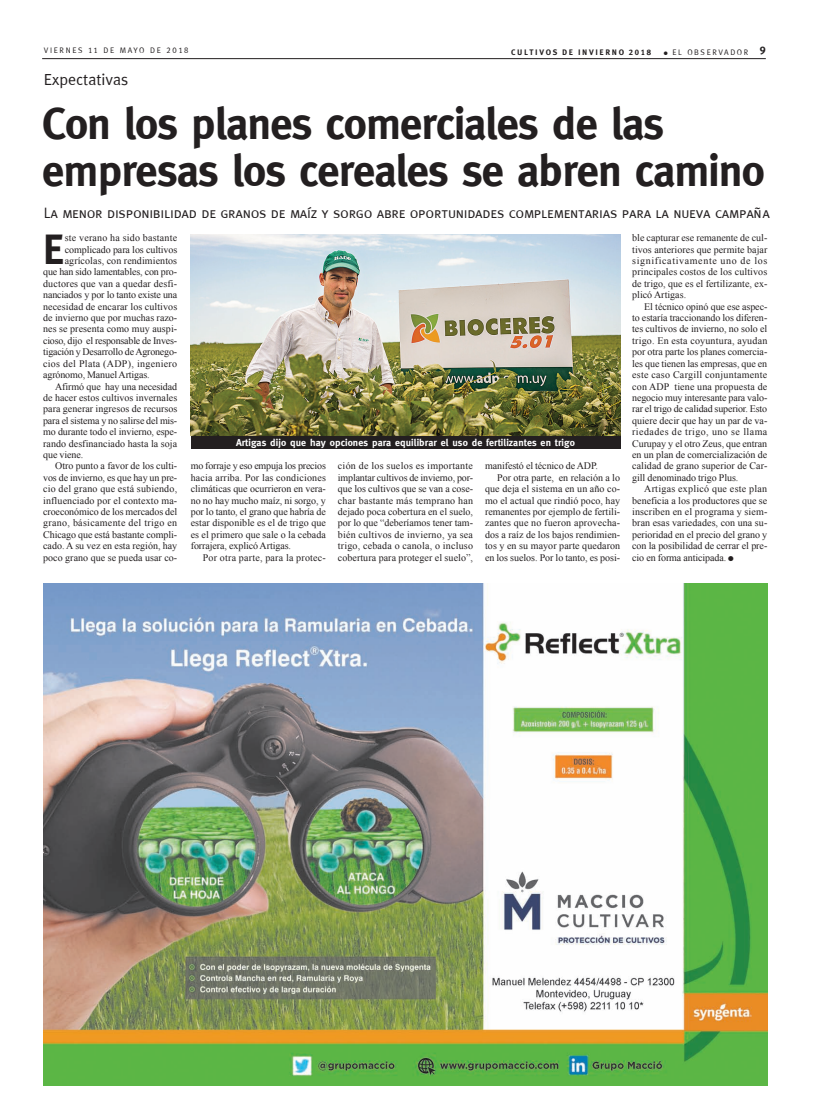
<style>
.page{position:relative;width:820px;height:1120px;background:#fff}
.page>*{position:absolute;margin:0;border:0;box-sizing:border-box;transform-origin:0 0}
.Titulo_48_52{font:700 45px "Meta";letter-spacing:-.02em;color:#231f20}
.Capitular{font:700 41.9px "Meta";color:#231f20}
.Colgado{font:16px "Meta Normal";color:#231f20}
.bajada{font:15px "Meta Caps";letter-spacing:-.02em;color:#231f20}
.t1{font:11px "Meta Plus Bold Caps";color:#231f20}
.Texto_c_sangria{font:10px/11.4px "Times New Roman";letter-spacing:.005em;color:#231f20;text-align:justify}
.Capitular-2{font:10px "Times New Roman";color:#231f20}
.Pie_de_foto{font:700 10px "Meta";letter-spacing:.01em;color:#fff}
.Capitular-3{font:10px "Times New Roman";letter-spacing:-.02em;color:#231f20}
.Capitular-4{font:10px "Times New Roman";letter-spacing:.03em;color:#231f20}
.Capitular-5{font:10px "Times New Roman";letter-spacing:.02em;color:#231f20}
.t2{font:8px "Meta Caps";letter-spacing:.205em;color:#231f20}
.t3{font:8px "Meta Plus Bold Caps";letter-spacing:.2em;color:#231f20}
</style>
<div class="page">
<hr style="left:42px;top:58px;width:723px;height:1px;background:#231f20">
<div style="left:191px;top:435px;width:429px;height:14px;background:#231f20"></div>
<img style="left:44px;top:583px;width:723px;height:502px">
<img style="left:191px;top:234px;width:429px;height:201px">
<p class="t2" style="left:44px;top:45px;width:146px">VIERNES 11 DE MAYO DE 2018</p>
<p class="t3" style="left:511px;top:47px;width:141px">CULTIVOS DE INVIERNO 2018</p>
<p class="t2" style="left:663px;top:47px;width:86px">● EL OBSERVADOR</p>
<p class="t1" style="left:759px;top:44px;width:7px">9</p>
<p class="Colgado" style="left:44px;top:70px;width:86px">Expectativas</p>
<p class="Titulo_48_52" style="left:42px;top:97px;width:623px">Con los planes comerciales de las</p>
<p class="Titulo_48_52" style="left:42px;top:144px;width:724px">empresas los cereales se abren camino</p>
<p class="Capitular" style="left:43px;top:225px;width:22px">E</p>
<p class="Capitular-5" style="left:65px;top:231px;width:114px">ste verano ha sido bastante</p>
<p class="bajada" style="left:44px;top:204px;width:727px">La menor disponibilidad de granos de maíz y sorgo abre oportunidades complementarias para la nueva campaña</p>
<p class="Texto_c_sangria" style="left:632px;top:232px;width:137px">ble capturar ese remanente de cul&shy;tivos anteriores que permite bajar significativamente uno de los principales costos de los cultivos de trigo, que es el fertilizante, ex&shy;plicó Artigas.</p>
<p class="Texto_c_sangria" style="left:632px;top:300px;width:137px;text-indent:12px">El técnico opinó que ese aspec&shy;to estaría traccionando los diferen&shy;tes cultivos de invierno, no solo el trigo. En esta coyuntura, ayudan por otra parte los planes comercia&shy;les que tienen las empresas, que en este caso Cargill conjuntamente con ADP tiene una propuesta de negocio muy interesante para valo&shy;rar el trigo de calidad superior. Esto quiere decir que hay un par de va&shy;riedades de trigo, uno se llama Curupay y el otro Zeus, que entran en un plan de comercialización de calidad de grano superior de Car&shy;gill denominado trigo Plus.</p>
<p class="Texto_c_sangria" style="left:632px;top:483px;width:137px;text-indent:12px">Artigas explicó que este plan beneficia a los productores que se inscriben en el programa y siem&shy;bran esas variedades, con una su&shy;perioridad en el precio del grano y con la posibilidad de cerrar el pre&shy;cio en forma anticipada. ●</p>
<p class="Capitular-2" style="left:65px;top:243px;width:114px">complicado para los cultivos</p>
<p class="Capitular-2" style="left:65px;top:254px;width:114px">agrícolas, con rendimientos</p>
<p class="Capitular-2" style="left:43px;top:265px;width:135px">que han sido lamentables, con pro-</p>
<p class="Capitular-2" style="left:43px;top:277px;width:136px">ductores que van a quedar desfi-</p>
<p class="Capitular-2" style="left:43px;top:288px;width:136px">nanciados y por lo tanto existe una</p>
<p class="Capitular-2" style="left:43px;top:300px;width:135px">necesidad de encarar los cultivos</p>
<p class="Capitular-2" style="left:43px;top:311px;width:136px">de invierno que por muchas razo-</p>
<p class="Capitular-2" style="left:43px;top:322px;width:136px">nes se presenta como muy auspi-</p>
<p class="Capitular-3" style="left:43px;top:334px;width:136px">cioso, dijo el responsable de Inves-</p>
<p class="Capitular-3" style="left:43px;top:345px;width:136px">tigación y Desarrollo de Agronego-</p>
<p class="Capitular-4" style="left:43px;top:357px;width:135px">cios del Plata (ADP), ingeniero</p>
<p class="Capitular-2" style="left:43px;top:368px;width:108px">agrónomo, Manuel Artigas.</p>
<p class="Texto_c_sangria" style="left:43px;top:380px;width:136px;text-indent:12px">Afirmó que hay una necesidad de hacer estos cultivos invernales para generar ingresos de recursos para el sistema y no salirse del mis&shy;mo durante todo el invierno, espe&shy;rando desfinanciado hasta la soja que viene.</p>
<p class="Texto_c_sangria" style="left:43px;top:460px;width:136px;text-indent:12px">Otro punto a favor de los culti&shy;vos de invierno, es que hay un pre&shy;cio del grano que está subiendo, influenciado por el contexto ma&shy;croeconómico de los mercados del grano, básicamente del trigo en Chicago que está bastante compli&shy;cado. A su vez en esta región, hay poco grano que se pueda usar co-</p>
<p class="Pie_de_foto" style="left:236px;top:436px;width:340px">Artigas dijo que hay opciones para equilibrar el uso de fertilizantes en trigo</p>
<p class="Texto_c_sangria" style="left:338px;top:460px;width:137px">ción de los suelos es importante implantar cultivos de invierno, por&shy;que los cultivos que se van a cose&shy;char bastante más temprano han dejado poca cobertura en el suelo, por lo que “deberíamos tener tam&shy;bién cultivos de invierno, ya sea trigo, cebada o canola, o incluso cobertura para proteger el suelo”,</p>
<p class="Texto_c_sangria" style="left:485px;top:460px;width:114px">manifestó el técnico de ADP.</p>
<p class="Texto_c_sangria" style="left:191px;top:460px;width:137px">mo forraje y eso empuja los precios hacia arriba. Por las condiciones climáticas que ocurrieron en vera&shy;no no hay mucho maíz, ni sorgo, y por lo tanto, el grano que habría de estar disponible es el de trigo que es el primero que sale o la cebada forrajera, explicó Artigas.</p>
<p class="Texto_c_sangria" style="left:203px;top:551px;width:124px">Por otra parte, para la protec-</p>
<p class="Texto_c_sangria" style="left:485px;top:471px;width:137px;text-indent:12px">Por otra parte, en relación a lo que deja el sistema en un año co&shy;mo el actual que rindió poco, hay remanentes por ejemplo de fertili&shy;zantes que no fueron aprovecha&shy;dos a raíz de los bajos rendimien&shy;tos y en su mayor parte quedaron en los suelos. Por lo tanto, es posi-</p>
</div>
